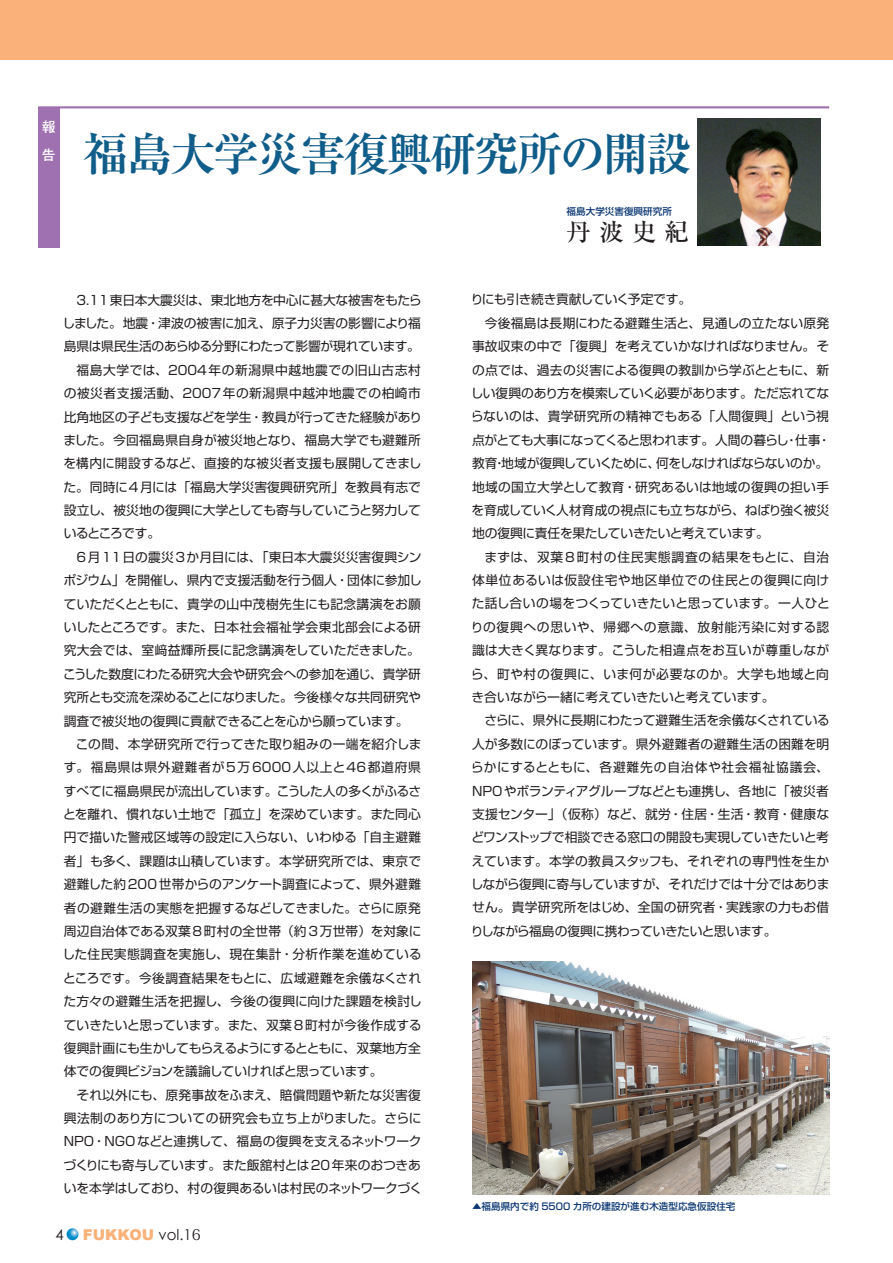
<style>
.page{position:relative;width:893px;height:1263px;background:#fff}
.page>*{position:absolute;margin:0;border:0;box-sizing:border-box;transform-origin:0 0}
.t1{font:700 45.75px "Ryumin Pro";letter-spacing:-.05em;color:#105d8a}
.t2{font:500 24.45px "Ryumin Pro";color:#231f20}
.t3{font:900 14.85px "Arial";color:#fab27a}
.t4{font:14.85px "Century Gothic";color:#231f20}
.t5{font:700 13.8px/27.6px "Futo Go B101 Pro";color:#fff}
.t6{font:12.75px "Shin Go Pro";color:#231f20}
.t7{font:12.75px "Shin Go Pro";letter-spacing:.02em;color:#231f20}
.t8{font:12.75px "Shin Go Pro";letter-spacing:-.025em;color:#231f20}
.t9{font:12.75px "Shin Go Pro";letter-spacing:-.02em;color:#231f20}
.t10{font:12.75px "Shin Go Pro";letter-spacing:.06em;color:#231f20}
.t11{font:12.75px "Shin Go Pro";letter-spacing:-.03em;color:#231f20}
.t12{font:12.75px "Shin Go Pro";letter-spacing:.025em;color:#231f20}
.t13{font:12.75px "Shin Go Pro";letter-spacing:.05em;color:#231f20}
.t14{font:12.75px "Shin Go Pro";letter-spacing:-.035em;color:#231f20}
.t15{font:12.75px "Shin Go Pro";letter-spacing:-.05em;color:#231f20}
.t16{font:12.75px "Shin Go Pro";letter-spacing:-.04em;color:#231f20}
.t17{font:12.75px "Shin Go Pro";letter-spacing:.04em;color:#231f20}
.t18{font:12.75px "Shin Go Pro";letter-spacing:.03em;color:#231f20}
.t19{font:12.75px "Shin Go Pro";letter-spacing:.045em;color:#231f20}
.t20{font:12.75px "Shin Go Pro";letter-spacing:.055em;color:#231f20}
.t21{font:12.75px "Shin Go Pro";letter-spacing:-.075em;color:#231f20}
.t22{font:500 9.6px "Shin Go Pro";color:#0a3672}
.s1{font-family:"Century Gothic";font-weight:400;color:#231f20}
.s2{font-family:"Koz Min Pro";font-weight:400;color:#231f20}
</style>
<div class="page">
<svg style="left:67px;top:1228px;width:11px;height:12px"></svg>
<div style="left:38px;top:107px;width:22px;height:141px;background:#9f71b0"></div>
<hr style="left:38px;top:106px;width:791px;height:2px;background:#9f71b0">
<img style="left:697px;top:118px;width:124px;height:128px">
<div style="left:0;top:0;width:893px;height:59px;background:#fab27a"></div>
<img style="left:472px;top:961px;width:357px;height:234px">
<p class="t5" style="left:42px;top:111px;width:15px">報告</p>
<h1 class="t1" style="left:83px;top:118px;width:610px">福島大学災害復興研究所の開設</h1>
<p class="t22" style="left:567px;top:204px;width:107px">福島大学災害復興研究所</p>
<p class="t6" style="left:77px;top:289px;width:346px">3.11東日本大震災は、東北地方を中心に甚大な被害をもたら</p>
<p class="t6" style="left:63px;top:313px;width:360px">しました。地震・津波の被害に加え、原子力災害の影響により福</p>
<p class="t9" style="left:64px;top:336px;width:358px">島県は県民生活のあらゆる分野にわたって影響が現れています。</p>
<p class="t19" style="left:77px;top:359px;width:346px">福島大学では、2004年の新潟県中越地震での旧山古志村</p>
<p class="t17" style="left:64px;top:383px;width:359px">の被災者支援活動、2007年の新潟県中越沖地震での柏崎市</p>
<p class="t6" style="left:64px;top:406px;width:360px">比角地区の子ども支援などを学生・教員が行ってきた経験があり</p>
<p class="t6" style="left:63px;top:430px;width:359px">ました。今回福島県自身が被災地となり、福島大学でも避難所</p>
<p class="t6" style="left:63px;top:453px;width:360px">を構内に開設するなど、直接的な被災者支援も展開してきまし</p>
<p class="t6" style="left:64px;top:476px;width:359px">た。同時に4月には「福島大学災害復興研究所」を教員有志で</p>
<p class="t8" style="left:64px;top:500px;width:359px">設立し、被災地の復興に大学としても寄与していこうと努力して</p>
<p class="t21" style="left:64px;top:523px;width:98px">いるところです。</p>
<p class="t6" style="left:77px;top:546px;width:346px">6月11日の震災3か月目には、「東日本大震災災害復興シン</p>
<p class="t8" style="left:64px;top:570px;width:360px">ポジウム」を開催し、県内で支援活動を行う個人・団体に参加し</p>
<p class="t7" style="left:64px;top:593px;width:359px">ていただくとともに、貴学の山中茂樹先生にも記念講演をお願</p>
<p class="t6" style="left:64px;top:617px;width:359px">いしたところです。また、日本社会福祉学会東北部会による研</p>
<p class="t6" style="left:64px;top:640px;width:358px">究大会では、室㟢益輝所長に記念講演をしていただきました。</p>
<p class="t6" style="left:63px;top:663px;width:359px">こうした数度にわたる研究大会や研究会への参加を通じ、貴学研</p>
<p class="t9" style="left:64px;top:687px;width:359px">究所とも交流を深めることになりました。今後様々な共同研究や</p>
<p class="t11" style="left:64px;top:710px;width:346px">調査で被災地の復興に貢献できることを心から願っています。</p>
<p class="t7" style="left:76px;top:734px;width:347px">この間、本学研究所で行ってきた取り組みの一端を紹介しま</p>
<p class="t10" style="left:64px;top:757px;width:359px">す。福島県は県外避難者が5万6000人以上と46都道府県</p>
<p class="t6" style="left:64px;top:780px;width:359px">すべてに福島県民が流出しています。こうした人の多くがふるさ</p>
<p class="t6" style="left:63px;top:804px;width:359px">とを離れ、慣れない土地で「孤立」を深めています。また同心</p>
<p class="t6" style="left:64px;top:827px;width:359px">円で描いた警戒区域等の設定に入らない、いわゆる「自主避難</p>
<p class="t6" style="left:64px;top:850px;width:359px">者」も多く、課題は山積しています。本学研究所では、東京で</p>
<p class="t6" style="left:64px;top:874px;width:359px">避難した約200世帯からのアンケート調査によって、県外避難</p>
<p class="t6" style="left:64px;top:897px;width:359px">者の避難生活の実態を把握するなどしてきました。さらに原発</p>
<p class="t6" style="left:64px;top:921px;width:359px">周辺自治体である双葉8町村の全世帯（約3万世帯）を対象に</p>
<p class="t18" style="left:63px;top:944px;width:361px">した住民実態調査を実施し、現在集計・分析作業を進めている</p>
<p class="t6" style="left:63px;top:967px;width:360px">ところです。今後調査結果をもとに、広域避難を余儀なくされ</p>
<p class="t6" style="left:64px;top:991px;width:360px">た方々の避難生活を把握し、今後の復興に向けた課題を検討し</p>
<p class="t7" style="left:64px;top:1014px;width:359px">ていきたいと思っています。また、双葉8町村が今後作成する</p>
<p class="t16" style="left:64px;top:1038px;width:359px">復興計画にも生かしてもらえるようにするとともに、双葉地方全</p>
<p class="t14" style="left:64px;top:1061px;width:320px">体での復興ビジョンを議論していければと思っています。</p>
<p class="t6" style="left:77px;top:1084px;width:346px">それ以外にも、原発事故をふまえ、賠償問題や新たな災害復</p>
<p class="t7" style="left:64px;top:1108px;width:359px">興法制のあり方についての研究会も立ち上がりました。さらに</p>
<p class="t6" style="left:64px;top:1131px;width:359px">NPO・NGOなどと連携して、福島の復興を支えるネットワーク</p>
<p class="t6" style="left:64px;top:1154px;width:359px">づくりにも寄与しています。また飯舘村とは20年来のおつきあ</p>
<p class="t6" style="left:64px;top:1178px;width:360px">いを本学はしており、村の復興あるいは村民のネットワークづく</p>
<p class="t4" style="left:56px;top:1225px;width:10px">4</p>
<p class="t3" style="left:83px;top:1223px;width:119px">FUKKOU <span class="s1">vol.1</span><span class="s2">6</span></p>
<h2 class="t2" style="left:567px;top:212px;width:124px">丹 波 史 紀</h2>
<p class="t11" style="left:471px;top:289px;width:222px">りにも引き続き貢献していく予定です。</p>
<p class="t6" style="left:485px;top:313px;width:346px">今後福島は長期にわたる避難生活と、見通しの立たない原発</p>
<p class="t6" style="left:472px;top:336px;width:359px">事故収束の中で「復興」を考えていかなければなりません。そ</p>
<p class="t7" style="left:472px;top:359px;width:359px">の点では、過去の災害による復興の教訓から学ぶとともに、新</p>
<p class="t9" style="left:471px;top:383px;width:360px">しい復興のあり方を模索していく必要があります。ただ忘れてな</p>
<p class="t7" style="left:471px;top:406px;width:360px">らないのは、貴学研究所の精神でもある「人間復興」という視</p>
<p class="t15" style="left:472px;top:429px;width:360px">点がとても大事になってくると思われます。人間の暮らし・仕事・</p>
<p class="t8" style="left:472px;top:453px;width:358px">教育・地域が復興していくために、何をしなければならないのか。</p>
<p class="t12" style="left:472px;top:476px;width:359px">地域の国立大学として教育・研究あるいは地域の復興の担い手</p>
<p class="t9" style="left:472px;top:500px;width:359px">を育成していく人材育成の視点にも立ちながら、ねばり強く被災</p>
<p class="t11" style="left:472px;top:523px;width:298px">地の復興に責任を果たしていきたいと考えています。</p>
<p class="t10" style="left:484px;top:546px;width:346px">まずは、双葉8町村の住民実態調査の結果をもとに、自治</p>
<p class="t13" style="left:472px;top:570px;width:359px">体単位あるいは仮設住宅や地区単位での住民との復興に向け</p>
<p class="t6" style="left:472px;top:593px;width:360px">た話し合いの場をつくっていきたいと思っています。一人ひと</p>
<p class="t20" style="left:471px;top:616px;width:360px">りの復興への思いや、帰郷への意識、放射能汚染に対する認</p>
<p class="t7" style="left:472px;top:640px;width:359px">識は大きく異なります。こうした相違点をお互いが尊重しなが</p>
<p class="t13" style="left:471px;top:663px;width:360px">ら、町や村の復興に、いま何が必要なのか。大学も地域と向</p>
<p class="t6" style="left:472px;top:687px;width:304px">き合いながら一緒に考えていきたいと考えています。</p>
<p class="t8" style="left:484px;top:710px;width:347px">さらに、県外に長期にわたって避難生活を余儀なくされている</p>
<p class="t6" style="left:472px;top:733px;width:359px">人が多数にのぼっています。県外避難者の避難生活の困難を明</p>
<p class="t10" style="left:471px;top:757px;width:359px">らかにするとともに、各避難先の自治体や社会福祉協議会、</p>
<p class="t6" style="left:472px;top:780px;width:359px">NPOやボランティアグループなどとも連携し、各地に「被災者</p>
<p class="t12" style="left:472px;top:804px;width:359px">支援センター」（仮称）など、就労・住居・生活・教育・健康な</p>
<p class="t6" style="left:471px;top:827px;width:359px">どワンストップで相談できる窓口の開設も実現していきたいと考</p>
<p class="t6" style="left:472px;top:850px;width:359px">えています。本学の教員スタッフも、それぞれの専門性を生か</p>
<p class="t8" style="left:471px;top:874px;width:360px">しながら復興に寄与していますが、それだけでは十分ではありま</p>
<p class="t7" style="left:472px;top:897px;width:359px">せん。貴学研究所をはじめ、全国の研究者・実践家の力もお借</p>
<p class="t14" style="left:471px;top:920px;width:307px">りしながら福島の復興に携わっていきたいと思います。</p>
<p class="t22" style="left:472px;top:1198px;width:265px">▲福島県内で約 5500 カ所の建設が進む木造型応急仮設住宅</p>
</div>
